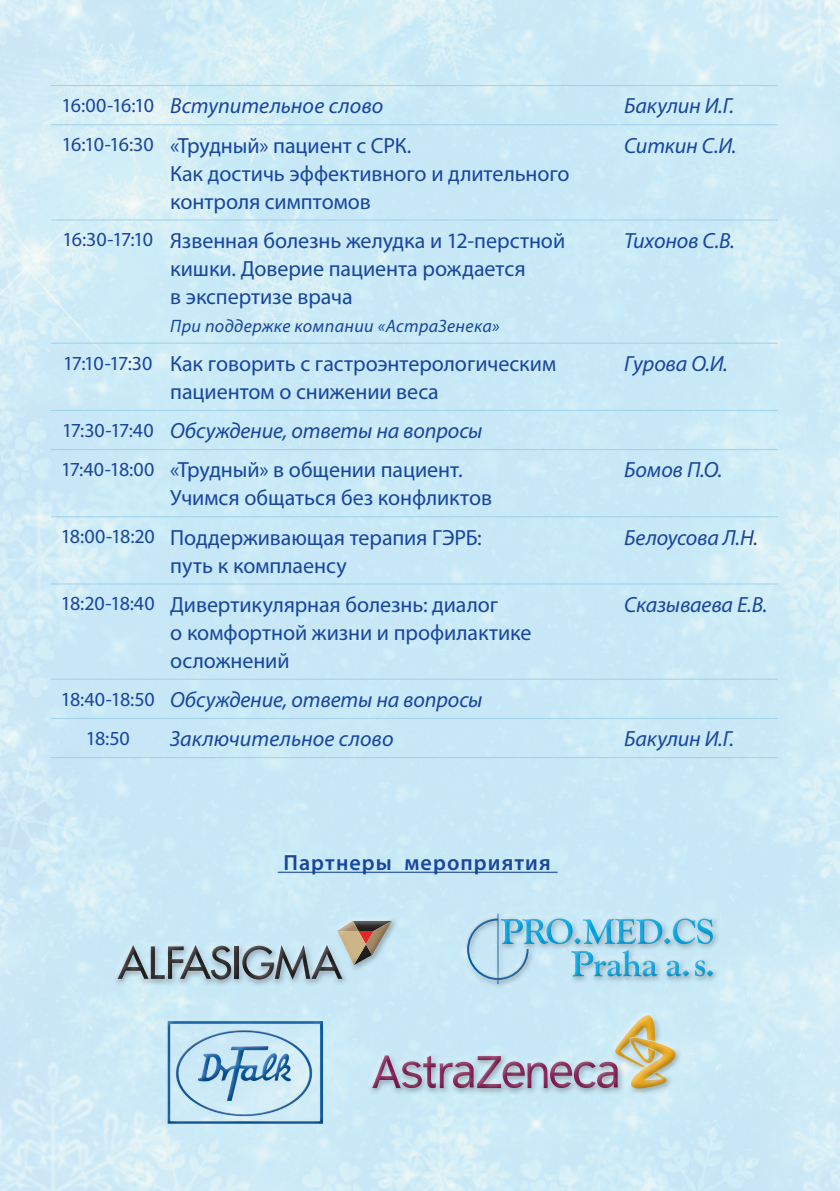
<style>
.page{position:relative;width:840px;height:1191px;background:#fff}
.page>*{position:absolute;margin:0;border:0;box-sizing:border-box;transform-origin:0 0}
.t1{font:22px/28px "Myriad Pro";letter-spacing:-.005em;color:#18469d}
.t2{font:italic 22px "Myriad Pro";letter-spacing:-.005em;color:#18469d}
.t3{font:600 22px "Myriad Pro";letter-spacing:.05em;color:#18469d}
.t4{font:20px "Myriad Pro";letter-spacing:-.05em;color:#18469d}
.t5{font:italic 18px "Myriad Pro";letter-spacing:.02em;color:#18469d}
</style>
<div class="page">
<img style="left:0;top:0;width:839px;height:1191px">
<div style="left:159px;top:1018px;width:174px;height:106px;background:#231f20;opacity:.45"></div>
<hr style="left:278px;top:871px;width:279px;height:1px;background:#18469d">
<div style="left:459px;top:905px;width:258px;height:80px;background:#c9e9f7"></div>
<div style="left:462px;top:909px;width:259px;height:82px;background:#231f20;opacity:.46"></div>
<div style="left:110px;top:912px;width:287px;height:72px;background:#c9e9f7"></div>
<div style="left:112px;top:915px;width:287px;height:73px;background:#231f20;opacity:.46"></div>
<div style="left:364px;top:1007px;width:315px;height:85px;background:#c8e8f7"></div>
<div style="left:366px;top:1012px;width:317px;height:85px;background:#231f20;opacity:.46"></div>
<hr style="left:51px;top:85px;width:113px;height:1px;background:#9fd1e8">
<hr style="left:164px;top:85px;width:454px;height:1px;background:#9fd1e8">
<hr style="left:618px;top:85px;width:159px;height:1px;background:#9fd1e8">
<hr style="left:51px;top:124px;width:113px;height:1px;background:#9fd1e8">
<hr style="left:164px;top:124px;width:454px;height:1px;background:#9fd1e8">
<hr style="left:618px;top:124px;width:159px;height:1px;background:#9fd1e8">
<hr style="left:51px;top:219px;width:113px;height:1px;background:#9fd1e8">
<hr style="left:164px;top:219px;width:454px;height:1px;background:#9fd1e8">
<hr style="left:618px;top:219px;width:159px;height:1px;background:#9fd1e8">
<hr style="left:51px;top:343px;width:113px;height:1px;background:#9fd1e8">
<hr style="left:164px;top:343px;width:454px;height:1px;background:#9fd1e8">
<hr style="left:618px;top:343px;width:159px;height:1px;background:#9fd1e8">
<hr style="left:51px;top:410px;width:113px;height:1px;background:#9fd1e8">
<hr style="left:164px;top:410px;width:454px;height:1px;background:#9fd1e8">
<hr style="left:618px;top:410px;width:159px;height:1px;background:#9fd1e8">
<hr style="left:51px;top:449px;width:113px;height:1px;background:#9fd1e8">
<hr style="left:164px;top:449px;width:454px;height:1px;background:#9fd1e8">
<hr style="left:618px;top:449px;width:159px;height:1px;background:#9fd1e8">
<hr style="left:51px;top:516px;width:113px;height:1px;background:#9fd1e8">
<hr style="left:164px;top:516px;width:454px;height:1px;background:#9fd1e8">
<hr style="left:618px;top:516px;width:159px;height:1px;background:#9fd1e8">
<hr style="left:51px;top:583px;width:113px;height:1px;background:#9fd1e8">
<hr style="left:164px;top:583px;width:454px;height:1px;background:#9fd1e8">
<hr style="left:618px;top:583px;width:159px;height:1px;background:#9fd1e8">
<hr style="left:51px;top:678px;width:113px;height:1px;background:#9fd1e8">
<hr style="left:164px;top:678px;width:454px;height:1px;background:#9fd1e8">
<hr style="left:618px;top:678px;width:159px;height:1px;background:#9fd1e8">
<hr style="left:51px;top:718px;width:113px;height:1px;background:#9fd1e8">
<hr style="left:164px;top:718px;width:454px;height:1px;background:#9fd1e8">
<hr style="left:618px;top:718px;width:159px;height:1px;background:#9fd1e8">
<hr style="left:51px;top:757px;width:113px;height:1px;background:#9fd1e8">
<hr style="left:164px;top:757px;width:454px;height:1px;background:#9fd1e8">
<hr style="left:618px;top:757px;width:159px;height:1px;background:#9fd1e8">
<p class="t4" style="left:62px;top:93px;width:94px">16:00-16:10</p>
<p class="t2" style="left:170px;top:92px;width:214px">Вступительное слово</p>
<p class="t2" style="left:624px;top:92px;width:111px">Бакулин И.Г.</p>
<p class="t4" style="left:62px;top:132px;width:93px">16:10-16:30</p>
<p class="t1" style="left:170px;top:131px;width:242px">«Трудный» пациент с СРК.</p>
<p class="t1" style="left:170px;top:159px;width:401px">Как достичь эффективного и длительного контроля симптомов</p>
<p class="t2" style="left:624px;top:132px;width:114px">Ситкин С.И.</p>
<p class="t4" style="left:63px;top:227px;width:92px">16:30-17:10</p>
<p class="t1" style="left:170px;top:226px;width:396px">Язвенная болезнь желудка и 12-перстной кишки. Доверие пациента рождается</p>
<p class="t1" style="left:170px;top:282px;width:184px">в экспертизе врача</p>
<p class="t5" style="left:170px;top:315px;width:330px">При поддержке компании «АстраЗенека»</p>
<p class="t2" style="left:624px;top:227px;width:112px">Тихонов С.В.</p>
<p class="t4" style="left:63px;top:350px;width:91px">17:10-17:30</p>
<p class="t1" style="left:170px;top:349px;width:387px">Как говорить с гастроэнтерологическим пациентом о снижении веса</p>
<p class="t2" style="left:624px;top:350px;width:105px">Гурова О.И.</p>
<p class="t4" style="left:62px;top:418px;width:93px">17:30-17:40</p>
<p class="t2" style="left:170px;top:417px;width:313px">Обсуждение, ответы на вопросы</p>
<p class="t4" style="left:61px;top:457px;width:95px">17:40-18:00</p>
<p class="t1" style="left:170px;top:456px;width:294px">«Трудный» в общении пациент.</p>
<p class="t1" style="left:170px;top:484px;width:323px">Учимся общаться без конфликтов</p>
<p class="t2" style="left:624px;top:456px;width:99px">Бомов П.О.</p>
<p class="t4" style="left:61px;top:524px;width:96px">18:00-18:20</p>
<p class="t1" style="left:170px;top:523px;width:313px">Поддерживающая терапия ГЭРБ:</p>
<p class="t1" style="left:170px;top:551px;width:178px">путь к комплаенсу</p>
<p class="t4" style="left:61px;top:591px;width:95px">18:20-18:40</p>
<p class="t1" style="left:170px;top:590px;width:329px">Дивертикулярная болезнь: диалог</p>
<p class="t1" style="left:170px;top:618px;width:362px">о комфортной жизни и профилактике осложнений</p>
<p class="t2" style="left:624px;top:523px;width:135px">Белоусова Л.Н.</p>
<p class="t2" style="left:624px;top:591px;width:144px">Сказываева Е.В.</p>
<p class="t4" style="left:61px;top:686px;width:95px">18:40-18:50</p>
<p class="t2" style="left:170px;top:686px;width:313px">Обсуждение, ответы на вопросы</p>
<p class="t4" style="left:86px;top:725px;width:45px">18:50</p>
<p class="t2" style="left:170px;top:725px;width:224px">Заключительное слово</p>
<p class="t2" style="left:624px;top:725px;width:111px">Бакулин И.Г.</p>
<p class="t3" style="left:283px;top:848px;width:269px">Партнеры мероприятия</p>
</div>
